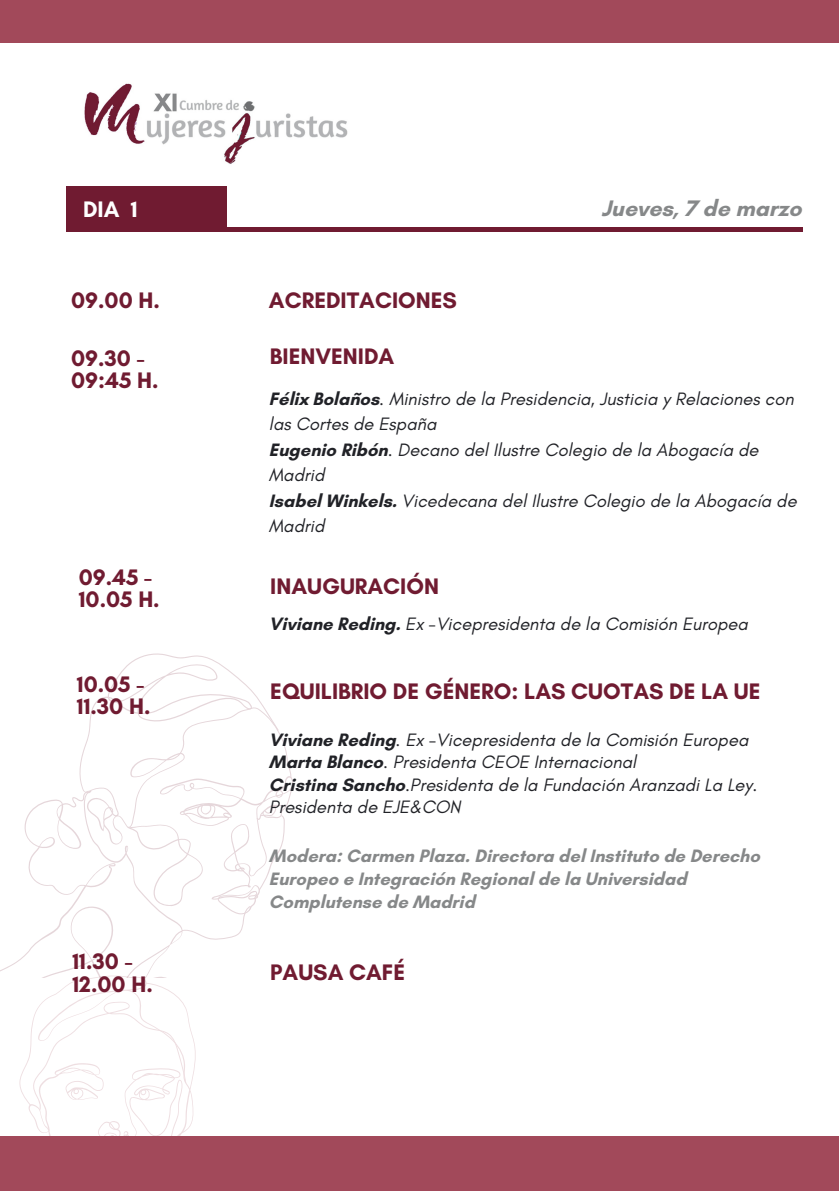
<style>
.page{position:relative;width:839px;height:1191px;background:#fff}
.page>*{position:absolute;margin:0;border:0;box-sizing:border-box;transform-origin:0 0}
.t1{font:700 22.8px/22.8px "Glacial Indifference";color:#701b31}
.t2{font:700 22.8px "Glacial Indifference";color:#868889}
.t3{font:700 22.8px "Glacial Indifference";color:#fff}
.t4{font:italic 18.2px/25.6px "Glacial Indifference";color:#212227}
.t5{font:700 18.2px/22.8px "Glacial Indifference";color:#868889}
.s1{font-weight:700;font-style:normal}
</style>
<div class="page">
<div style="left:67px;top:227px;width:735px;height:5px;background:#701b31"></div>
<div style="left:67px;top:186px;width:160px;height:46px;background:#701b31"></div>
<div style="left:0;top:0;width:838px;height:43px;background:#a2495a"></div>
<div style="left:0;top:1136px;width:838px;height:55px;background:#a2495a"></div>
<svg style="left:0;top:653px;width:293px;height:483px"></svg>
<img style="left:84px;top:83px;width:264px;height:81px">
<p class="t3" style="left:83px;top:195px;width:56px">DIA 1</p>
<h1 class="t2" style="left:601px;top:194px;width:202px">Jueves, 7 de marzo</h1>
<p class="t1" style="left:71px;top:289px;width:90px">09.00 H.</p>
<p class="t1" style="left:269px;top:289px;width:189px">ACREDITACIONES</p>
<h3 class="t1" style="left:71px;top:346px;width:89px">09.30 -<br>09:45 H.</h3>
<h2 class="t1" style="left:270px;top:345px;width:126px">BIENVENIDA</h2>
<h3 class="t4" style="left:269px;top:386px;width:526px"><span class="s1">Félix Bolaños</span>. Ministro de la Presidencia, Justicia y Relaciones con las Cortes de España</h3>
<h3 class="t4" style="left:269px;top:437px;width:491px"><span class="s1">Eugenio Ribón</span>. Decano del Ilustre Colegio de la Abogacía de<br>Madrid</h3>
<h3 class="t4" style="left:269px;top:488px;width:529px"><span class="s1">Isabel Winkels.</span> Vicedecana del Ilustre Colegio de la Abogacía de<br>Madrid</h3>
<h4 class="t1" style="left:79px;top:565px;width:82px">09.45 -<br>10.05 H.</h4>
<p class="t1" style="left:270px;top:574px;width:170px">INAUGURACIÓN</p>
<h3 class="t4" style="left:269px;top:610px;width:480px"><span class="s1">Viviane Reding.</span> Ex -Vicepresidenta de la Comisión Europea</h3>
<p class="t1" style="left:77px;top:672px;width:75px">10.05 -<br>11.30 H.</p>
<h3 class="t1" style="left:270px;top:680px;width:491px">EQUILIBRIO DE GÉNERO: LAS CUOTAS DE LA UE</h3>
<h3 class="t4" style="left:269px;top:727px;width:481px"><span class="s1">Viviane Reding</span>. Ex -Vicepresidenta de la Comisión Europea</h3>
<p class="t4" style="left:269px;top:749px;width:368px"><span class="s1">Marta Blanco</span>. Presidenta CEOE Internacional</p>
<p class="t4" style="left:269px;top:773px;width:489px;line-height:22.4px"><span class="s1">Cristina Sancho</span>.Presidenta de la Fundación Aranzadi La Ley.<br>Presidenta de EJE&amp;CON</p>
<p class="t5" style="left:269px;top:845px;width:492px">Modera: Carmen Plaza. Directora del Instituto de Derecho<br>Europeo e Integración Regional de la Universidad<br>Complutense de Madrid</p>
<p class="t1" style="left:72px;top:949px;width:82px">11.30 -<br>12.00 H.</p>
<p class="t1" style="left:270px;top:961px;width:136px">PAUSA CAFÉ</p>
</div>
